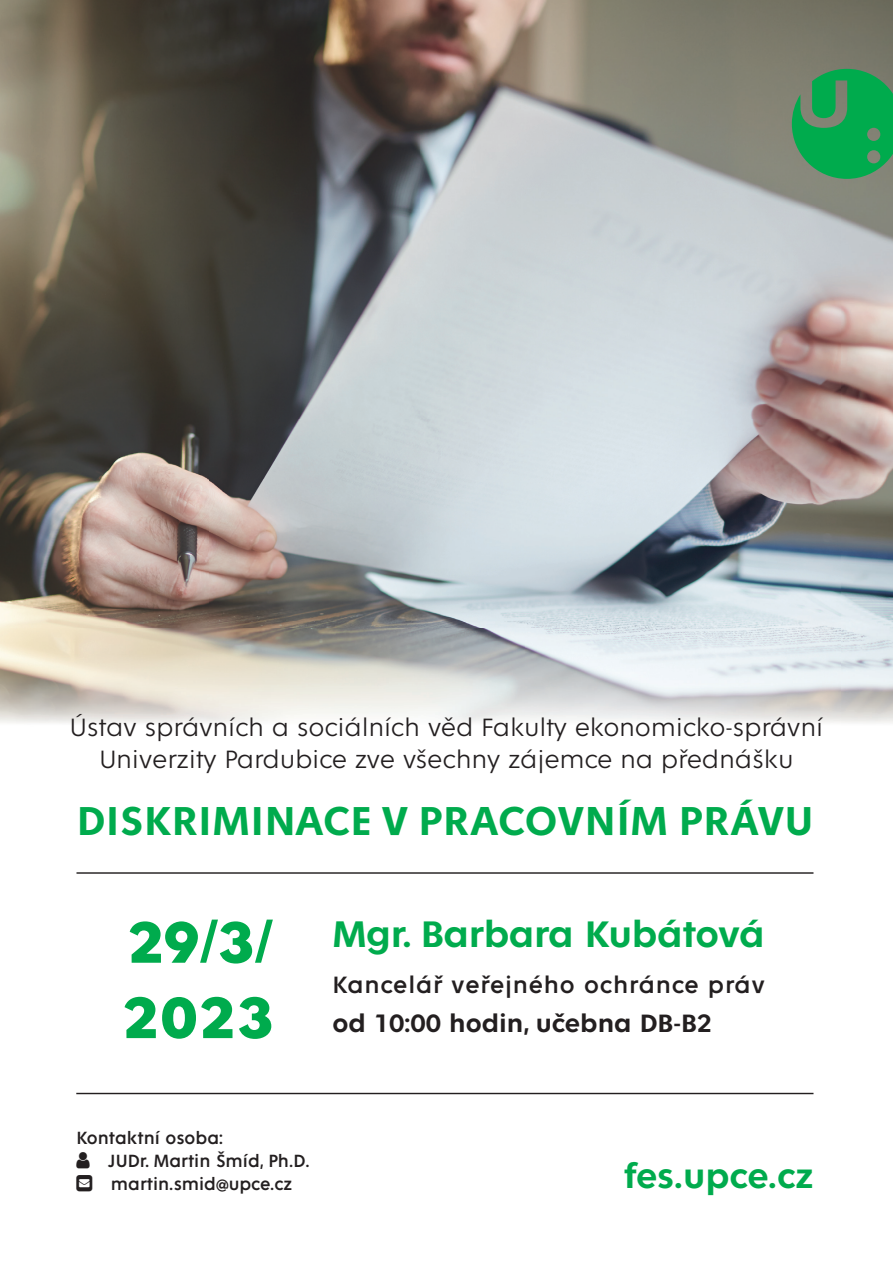
<style>
.page{position:relative;width:893px;height:1263px;background:#fff}
.page>*{position:absolute;margin:0;border:0;box-sizing:border-box;transform-origin:0 0}
.t1{font:700 62.85px/75.3px "Fenomen Sans";letter-spacing:.03em;color:#00ab4d}
.t2{font:600 43.5px "Fenomen Sans";letter-spacing:.02em;color:#00ab4d}
.t3{font:600 39.75px "Fenomen Sans";letter-spacing:-.01em;color:#00ab4d}
.t4{font:600 37.5px "Fenomen Sans";color:#00ab4d}
.t5{font:300 27px/32.4px "Fenomen Sans";letter-spacing:-.01em;color:#231f20;text-align:center}
.t6{font:600 27px "Fenomen Sans";color:#231f20}
.t7{font:25.5px "Fenomen Sans";letter-spacing:.03em;color:#231f20}
.t8{font:19.05px/23.1px "Fenomen Sans";color:#231f20}
</style>
<div class="page">
<img style="left:0;top:0;width:893px;height:723px">
<svg style="left:792px;top:69px;width:101px;height:110px"></svg>
<hr style="left:76px;top:872px;width:737px;height:2px;background:#231f20">
<hr style="left:76px;top:1093px;width:737px;height:1px;background:#231f20">
<p class="t5" style="left:70px;top:711px;width:755px">Ústav správních a sociálních věd Fakulty ekonomicko-správní<br>Univerzity Pardubice zve všechny zájemce na přednášku</p>
<h2 class="t2" style="left:77px;top:798px;width:738px">DISKRIMINACE V PRACOVNÍM PRÁVU</h2>
<h1 class="t1" style="left:123px;top:905px;width:153px">29/3/<br>2023</h1>
<h3 class="t3" style="left:332px;top:913px;width:434px">Mgr. Barbara Kubátová</h3>
<p class="t7" style="left:332px;top:971px;width:434px">Kancelář veřejného ochránce práv</p>
<p class="t6" style="left:332px;top:1009px;width:381px">od 10:00 hodin, učebna DB-B2</p>
<p class="t8" style="left:108px;top:1126px;width:203px;text-indent:-32px">Kontaktní osoba:<br>JUDr. Martin Šmíd, Ph.D. martin.smid@upce.cz</p>
<h3 class="t4" style="left:624px;top:1156px;width:191px">fes.upce.cz</h3>
</div>
